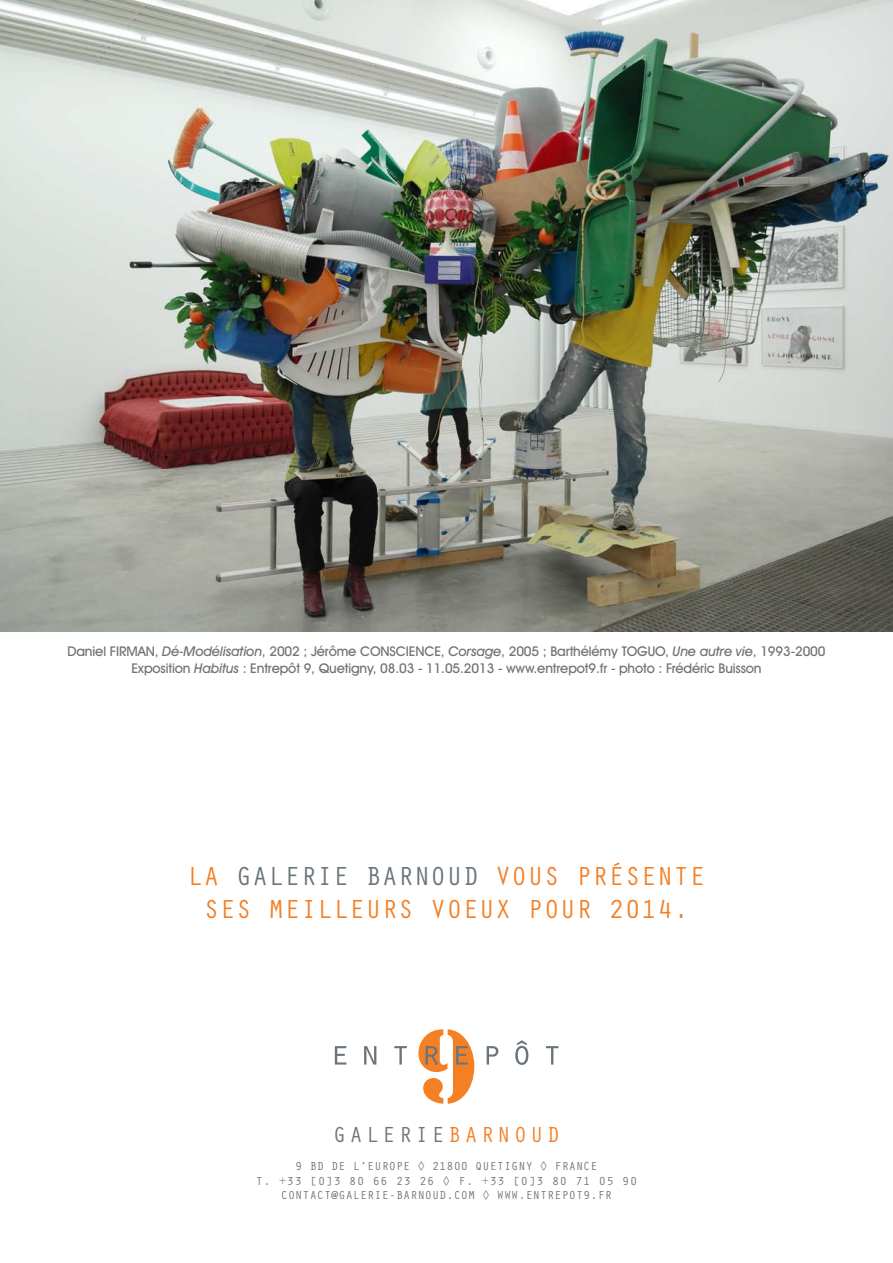
<style>
.page{position:relative;width:893px;height:1263px;background:#fff}
.page>*{position:absolute;margin:0;border:0;box-sizing:border-box;transform-origin:0 0}
.t1{font:27px/32.4px "Orator Std";color:#f48026;text-align:center}
.t2{font:22.5px "Orator Std";letter-spacing:.13em;color:#6a747b}
.t3{font:500 13.5px/16.2px "Avant Garde IT Cby BT";letter-spacing:-.01em;color:#717275;text-align:center}
.t4{font:12px "Orator Std";color:#6a747b}
.t5{font:12px "Orator Std";letter-spacing:.05em;color:#6a747b}
.s1{font-style:italic}
.s2{color:#6a747b}
.s3{color:#f48026}
</style>
<div class="page">
<svg style="left:335px;top:1046px;width:11px;height:18px"></svg>
<svg style="left:364px;top:1046px;width:12px;height:18px"></svg>
<svg style="left:394px;top:1046px;width:13px;height:18px"></svg>
<svg style="left:418px;top:1029px;width:56px;height:75px"></svg>
<svg style="left:487px;top:1046px;width:11px;height:18px"></svg>
<svg style="left:515px;top:1040px;width:13px;height:25px"></svg>
<svg style="left:546px;top:1046px;width:12px;height:18px"></svg>
<img style="left:0;top:0;width:893px;height:631px">
<p class="t3" style="left:67px;top:643px;width:760px">Daniel FIRMAN, <span class="s1">Dé-Modélisation</span>, 2002 ; Jérôme CONSCIENCE, <span class="s1">Corsage</span>, 2005 ; Barthélémy TOGUO, <span class="s1">Une autre vie</span>, 1993-2000<br>Exposition <span class="s1">Habitus</span> : Entrepôt 9, Quetigny, 08.03 - 11.05.2013 - www.entrepot9.fr - photo : Frédéric Buisson</p>
<h1 class="t1" style="left:187px;top:859px;width:520px">LA <span class="s2">GALERIE BARNOUD</span> VOUS PRÉSENTE<br>SES MEILLEURS VOEUX POUR 2014.</h1>
<h2 class="t2" style="left:333px;top:1118px;width:229px">GALERIE<span class="s3">BARNOUD</span></h2>
<p class="t4" style="left:295px;top:1158px;width:22px">9 BD</p>
<p class="t4" style="left:331px;top:1158px;width:7px">DE</p>
<p class="t4" style="left:353px;top:1158px;width:23px">L’EUROPE</p>
<p class="t4" style="left:418px;top:1158px;width:73px">◊ 21800 QUETIGN</p>
<p class="t4" style="left:526px;top:1158px;width:44px">Y ◊ FRAN</p>
<p class="t4" style="left:583px;top:1158px;width:13px">CE</p>
<p class="t5" style="left:256px;top:1172px;width:383px">T . +33 [0]3 80 66 23 26 ◊ F. +33 [0]3 80 71 05 90</p>
<p class="t4" style="left:281px;top:1187px;width:15px">CONTA</p>
<p class="t4" style="left:317px;top:1187px;width:30px">CT@GALERIE</p>
<p class="t4" style="left:389px;top:1187px;width:16px">-BARNOUD</p>
<p class="t4" style="left:446px;top:1187px;width:22px">.COM</p>
<p class="t4" style="left:482px;top:1187px;width:51px">◊ WWW.ENTREPOT</p>
<p class="t4" style="left:583px;top:1187px;width:27px">9.FR</p>
</div>
